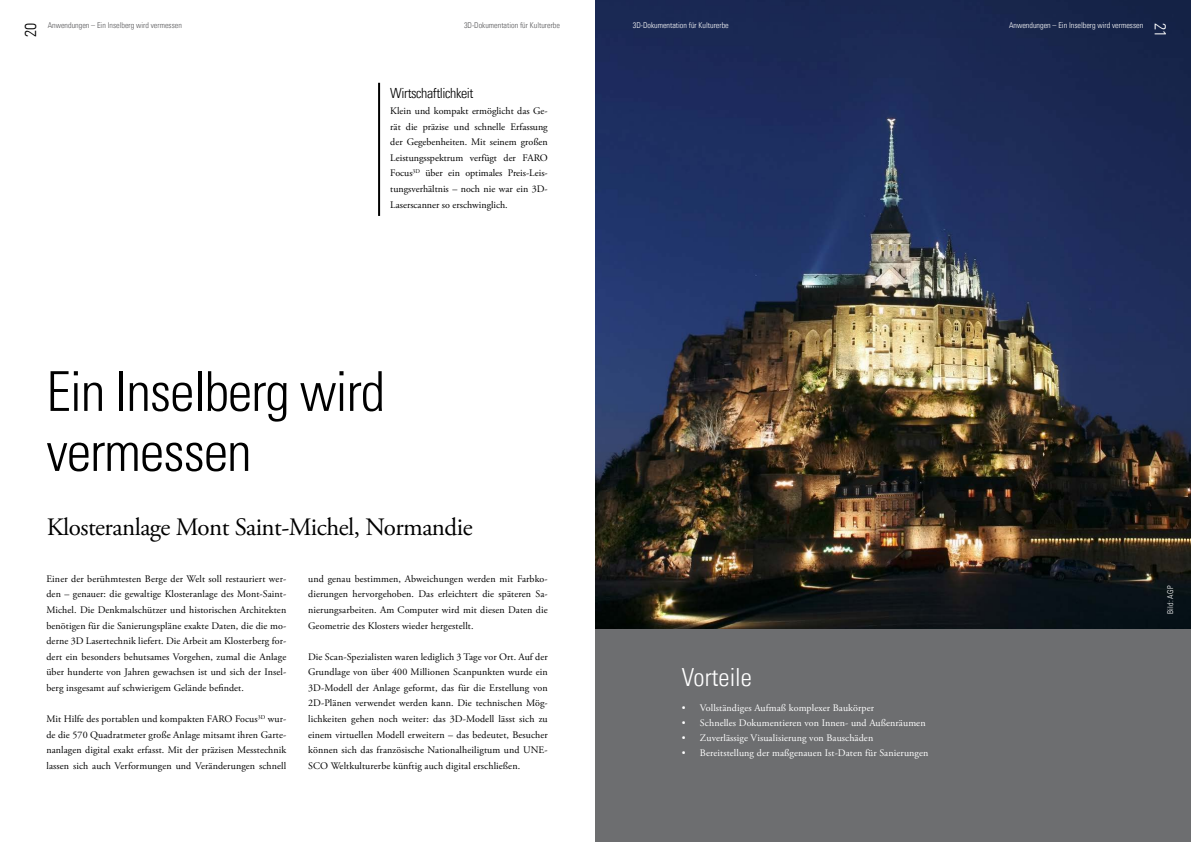
<style>
.page{position:relative;width:1191px;height:842px;background:#fff}
.page>*{position:absolute;margin:0;border:0;box-sizing:border-box;transform-origin:0 0}
.t1{font:300 condensed 55px/60px "Univers LT Std";letter-spacing:-.02em;color:#000}
.t2{font:25px "Adobe Garamond Pro";letter-spacing:-.02em;color:#000}
.t3{font:300 condensed 25px "Univers LT Std";color:#fff}
.t4{font:300 condensed 16px "Univers LT Std";color:#fff}
.t5{font:300 condensed 16px "Univers LT Std";color:#000}
.t6{font:300 condensed 14px "Univers LT Std";letter-spacing:-.03em;color:#000}
.t7{font:10px/15.6px "Adobe Garamond Pro";letter-spacing:.01em;color:#000;text-align:justify}
.t8{font:10px "Adobe Garamond Pro";letter-spacing:.01em;color:#fff}
.t9{font:300 condensed 8px "Univers LT Std";color:#fff}
.t10{font:300 condensed 8px "Univers LT Std";color:#58585a}
</style>
<div class="page">
<img style="left:595px;top:0;width:596px;height:628px">
<div style="left:595px;top:628px;width:596px;height:214px;background:#6d6e70"></div>
<hr style="left:378px;top:83px;width:2px;height:133px;background:#000">
<h3 class="t5" style="left:21px;top:37px;width:16px;rotate:-90deg">20</h3>
<p class="t10" style="left:48px;top:21px;width:136px">Anwendungen – Ein Inselberg wird vermessen</p>
<p class="t10" style="left:464px;top:21px;width:97px">3D-Dokumentation für Kulturerbe</p>
<h3 class="t6" style="left:390px;top:85px;width:85px">Wirtschaftlichkeit</h3>
<p class="t7" style="left:390px;top:103px;width:159px">Klein und kompakt ermöglicht das Ge&shy;rät die präzise und schnelle Erfassung der Gegebenheiten. Mit seinem großen Leistungsspektrum verfügt der FARO Focus<sup>3D</sup> über ein optimales Preis-Leis&shy;tungsverhältnis – noch nie war ein 3D-Laserscanner so erschwinglich.</p>
<h1 class="t1" style="left:46px;top:362px;width:340px">Ein Inselberg wird vermessen</h1>
<h2 class="t2" style="left:47px;top:512px;width:427px">Klosteranlage Mont Saint-Michel, Normandie</h2>
<p class="t7" style="left:46px;top:571px;width:241px">Einer der berühmtesten Berge der Welt soll restauriert wer&shy;den – genauer: die gewaltige Klosteranlage des Mont-Saint-Michel. Die Denkmalschützer und historischen Architekten benötigen für die Sanierungspläne exakte Daten, die die mo&shy;derne 3D Lasertechnik liefert. Die Arbeit am Klosterberg for&shy;dert ein besonders behutsames Vorgehen, zumal die Anlage über hunderte von Jahren gewachsen ist und sich der Insel&shy;berg insgesamt auf schwierigem Gelände befindet.</p>
<p class="t7" style="left:46px;top:711px;width:241px">Mit Hilfe des portablen und kompakten FARO Focus<sup>3D</sup> wur&shy;de die 570 Quadratmeter große Anlage mitsamt ihren Garte&shy;nanlagen digital exakt erfasst. Mit der präzisen Messtechnik lassen sich auch Verformungen und Veränderungen schnell</p>
<p class="t7" style="left:308px;top:571px;width:241px">und genau bestimmen, Abweichungen werden mit Farbko&shy;dierungen hervorgehoben. Das erleichtert die späteren Sa&shy;nierungsarbeiten. Am Computer wird mit diesen Daten die Geometrie des Klosters wieder hergestellt.</p>
<p class="t7" style="left:308px;top:649px;width:241px">Die Scan-Spezialisten waren lediglich 3 Tage vor Ort. Auf der Grundlage von über 400 Millionen Scanpunkten wurde ein 3D-Modell der Anlage geformt, das für die Erstellung von 2D-Plänen verwendet werden kann. Die technischen Mög&shy;lichkeiten gehen noch weiter: das 3D-Modell lässt sich zu einem virtuellen Modell erweitern – das bedeutet, Besucher können sich das französische Nationalheiligtum und UNE-SCO Weltkulturerbe künftig auch digital erschließen.</p>
<p class="t9" style="left:633px;top:21px;width:97px">3D-Dokumentation für Kulturerbe</p>
<p class="t9" style="left:1009px;top:21px;width:136px">Anwendungen – Ein Inselberg wird vermessen</p>
<h3 class="t4" style="left:1170px;top:23px;width:16px;rotate:90deg">21</h3>
<h3 class="t4" style="left:1170px;top:23px;width:16px;rotate:90deg">17</h3>
<h2 class="t3" style="left:682px;top:662px;width:71px">Vorteile</h2>
<p class="t8" style="left:682px;top:702px;width:194px">• Vollständiges Aufmaß komplexer Baukörper</p>
<p class="t8" style="left:682px;top:717px;width:245px">• Schnelles Dokumentieren von Innen- und Außenräumen</p>
<p class="t8" style="left:682px;top:732px;width:193px">• Zuverlässige Visualisierung von Bauschäden</p>
<p class="t8" style="left:682px;top:747px;width:248px">• Bereitstellung der maßgenauen Ist-Daten für Sanierungen</p>
<p class="t9" style="left:1165px;top:614px;width:29px;rotate:-90deg">Bild: AGP</p>
</div>
